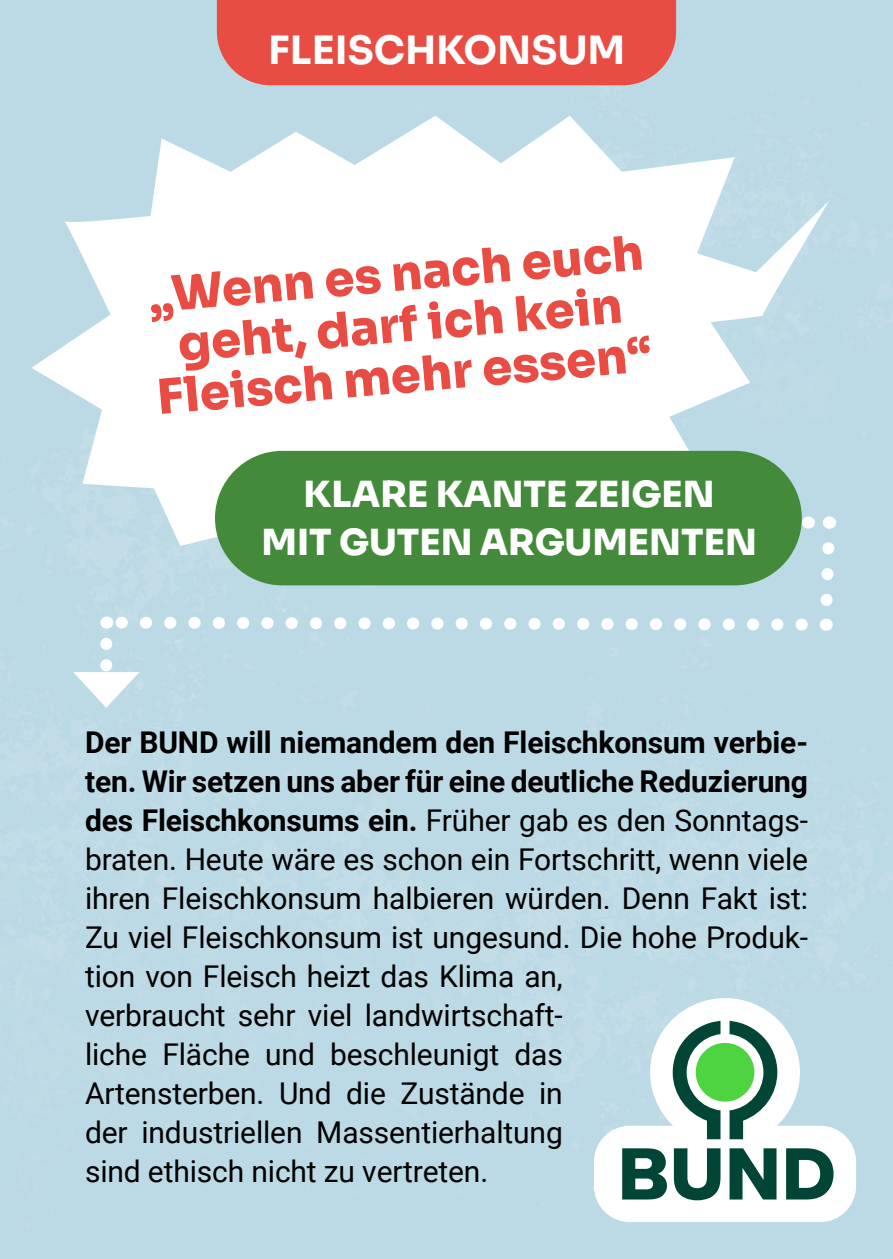
<style>
.page{position:relative;width:893px;height:1259px;background:#bcdae5}
.page>*{position:absolute;margin:0;border:0;box-sizing:border-box;transform-origin:0 0}
.t1{font:48px/51px "Sora";color:#e84c42;text-align:center}
.t2{font:39px "Sora";color:#fff}
.t3{font:36px/48px "Sora";color:#fff;text-align:center}
.t4{font:30px/39px "Roboto";letter-spacing:-.005em;color:#000}
.s1{font-weight:700}
</style>
<div class="page">
<svg style="left:31px;top:116px;width:719px;height:430px;fill:#fff"></svg>
<svg style="left:808px;top:516px;width:1px;height:12px"></svg>
<svg style="left:823px;top:516px;width:7px;height:12px"></svg>
<svg style="left:820px;top:542px;width:15px;height:88px"></svg>
<svg style="left:73px;top:609px;width:735px;height:99px"></svg>
<div style="left:215px;top:451px;width:587px;height:134px;background:#448a3b;border-radius:67px"></div>
<svg style="left:691px;top:201px;width:138px;height:123px"></svg>
<div style="left:217px;top:0;width:459px;height:85px;background:#e84c42"></div>
<svg style="left:594px;top:998px;width:262px;height:224px"></svg>
<div style="left:696px;top:1043px;width:58px;height:58px;background:#4ed440;border-radius:50%"></div>
<svg style="left:786px;top:1148px;width:47px;height:51px;background:#518075"></svg>
<svg style="left:622px;top:1148px;width:45px;height:51px;background:#3b7064"></svg>
<svg style="left:729px;top:1148px;width:47px;height:51px;background:#48796e"></svg>
<svg style="left:674px;top:1148px;width:46px;height:52px;background:#618c82"></svg>
<svg style="left:673px;top:1021px;width:47px;height:118px"></svg>
<svg style="left:729px;top:1021px;width:48px;height:118px"></svg>
<h2 class="t2" style="left:268px;top:18px;width:359px">FLEISCHKONSUM</h2>
<h1 class="t1" style="left:145px;top:266px;width:498px;rotate:-5deg">„Wenn es nach euch geht, darf ich kein<br>Fleisch mehr essen“</h1>
<p class="t3" style="left:261px;top:467px;width:497px">KLARE KANTE ZEIGEN<br>MIT GUTEN ARGUMENTEN</p>
<p class="t4" style="left:85px;top:722px;width:725px"><span class="s1">Der BUND will niemandem den Fleischkonsum verbie&shy;ten. Wir setzen uns aber für eine deutliche Reduzierung des Fleischkonsums ein.</span> Früher gab es den Sonntags&shy;braten. Heute wäre es schon ein Fortschritt, wenn viele ihren Fleischkonsum halbieren würden. Denn Fakt ist:<br>Zu viel Fleischkonsum ist ungesund. Die hohe Produk&shy;tion von Fleisch heizt das Klima an,<br>verbraucht sehr viel landwirtschaft-<br>liche Fläche und beschleunigt das<br>Artensterben. Und die Zustände in<br>der industriellen Massentierhaltung<br>sind ethisch nicht zu vertreten.</p>
</div>
